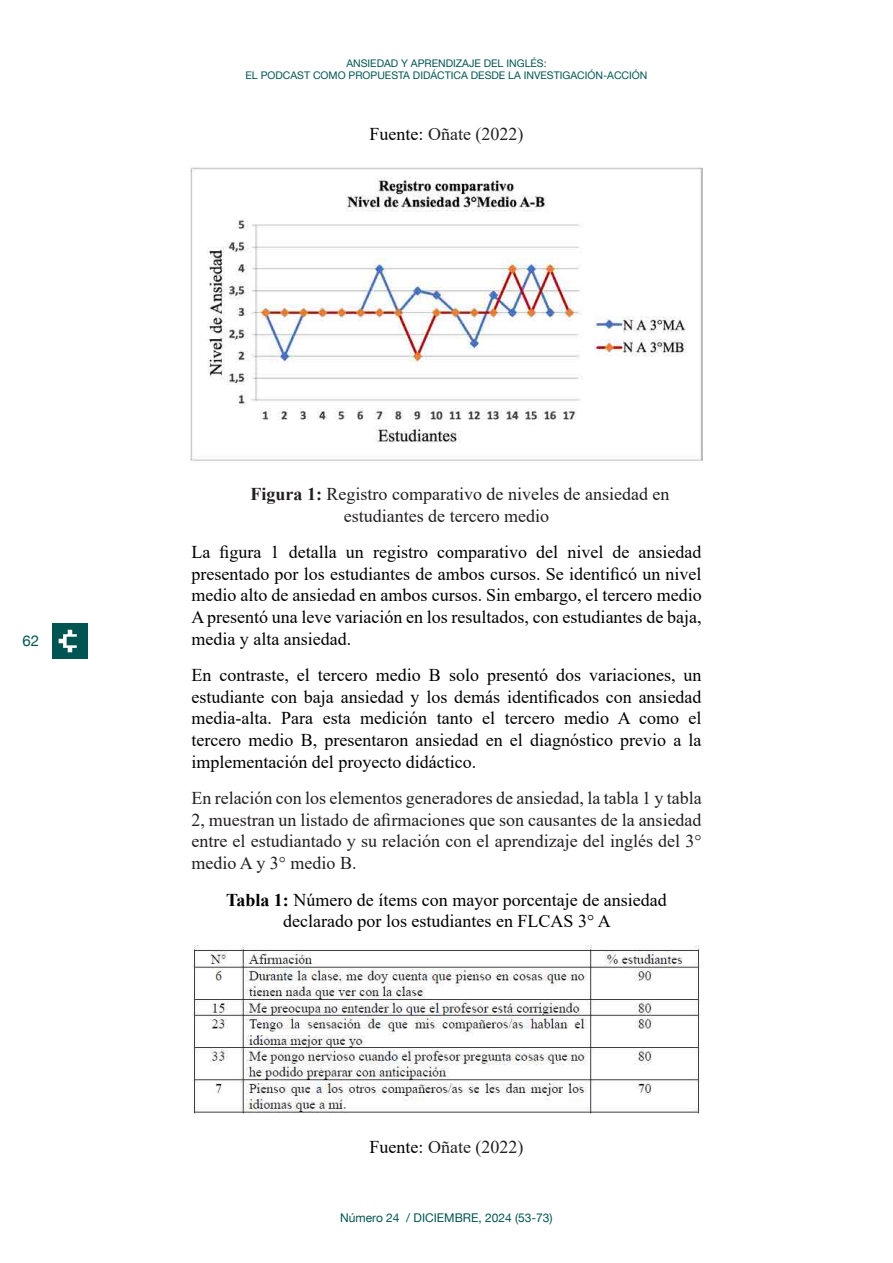
<style>
.page{position:relative;width:893px;height:1263px;background:#fff}
.page>*{position:absolute;margin:0;border:0;box-sizing:border-box;transform-origin:0 0}
.Normal__Web{font:18px/21.6px "Times New Roman";color:#000;text-align:justify}
.Normal__Web-2{font:18px/21.6px "Times New Roman";color:#231f20}
.Normal__Web-3{font:18px "Times New Roman";color:#222}
.t1{font:15px "Helvetica Neue LT Com";color:#005551}
.t2{font:12px "Helvetica Neue LT Com";color:#005551}
.t3{font:10.5px/12px "Helvetica Neue LT Com";color:#005551;text-align:center}
.s1{color:#000}
.s2{font-weight:700}
</style>
<div class="page">
<div style="left:52px;top:623px;width:35px;height:35px;background:#005451"></div>
<svg style="left:59px;top:630px;width:18px;height:22px"></svg>
<img style="left:191px;top:167px;width:511px;height:294px">
<img style="left:192px;top:946px;width:509px;height:168px">
<p class="t1" style="left:22px;top:631px;width:18px">62</p>
<p class="t3" style="left:245px;top:57px;width:403px">ANSIEDAD Y APRENDIZAJE DEL INGLÉS:<br>EL PODCAST COMO PROPUESTA DIDÁCTICA DESDE LA INVESTIGACIÓN-ACCIÓN</p>
<p class="Normal__Web-3" style="left:369px;top:121px;width:155px"><span class="s1">Fuente:</span> Oñate (2022)</p>
<p class="Normal__Web-2" style="left:344px;top:482px;width:327px;text-indent:-93px"><span class="s2">Figura 1:</span> Registro comparativo de niveles de ansiedad en estudiantes de tercero medio</p>
<p class="Normal__Web" style="left:191px;top:541px;width:512px">La figura 1 detalla un registro comparativo del nivel de ansiedad presentado por los estudiantes de ambos cursos. Se identificó un nivel medio alto de ansiedad en ambos cursos. Sin embargo, el tercero medio A presentó una leve variación en los resultados, con estudiantes de baja, media y alta ansiedad.</p>
<p class="Normal__Web" style="left:191px;top:664px;width:512px">En contraste, el tercero medio B solo presentó dos variaciones, un estudiante con baja ansiedad y los demás identificados con ansiedad media-alta. Para esta medición tanto el tercero medio A como el tercero medio B, presentaron ansiedad en el diagnóstico previo a la implementación del proyecto didáctico.</p>
<p class="Normal__Web-2" style="left:191px;top:787px;width:512px;text-align:justify">En relación con los elementos generadores de ansiedad, la tabla 1 y tabla 2, muestran un listado de afirmaciones que son causantes de la ansiedad entre el estudiantado y su relación con el aprendizaje del inglés del 3° medio A y 3° medio B.</p>
<p class="Normal__Web" style="left:226px;top:888px;width:442px;text-align:center"><span class="s2">Tabla 1:</span> Número de ítems con mayor porcentaje de ansiedad declarado por los estudiantes en FLCAS 3° A</p>
<p class="Normal__Web-3" style="left:369px;top:1135px;width:155px"><span class="s1">Fuente:</span> Oñate (2022)</p>
<p class="t2" style="left:340px;top:1211px;width:214px">Número 24 / DICIEMBRE, 2024 (53-73)</p>
</div>
